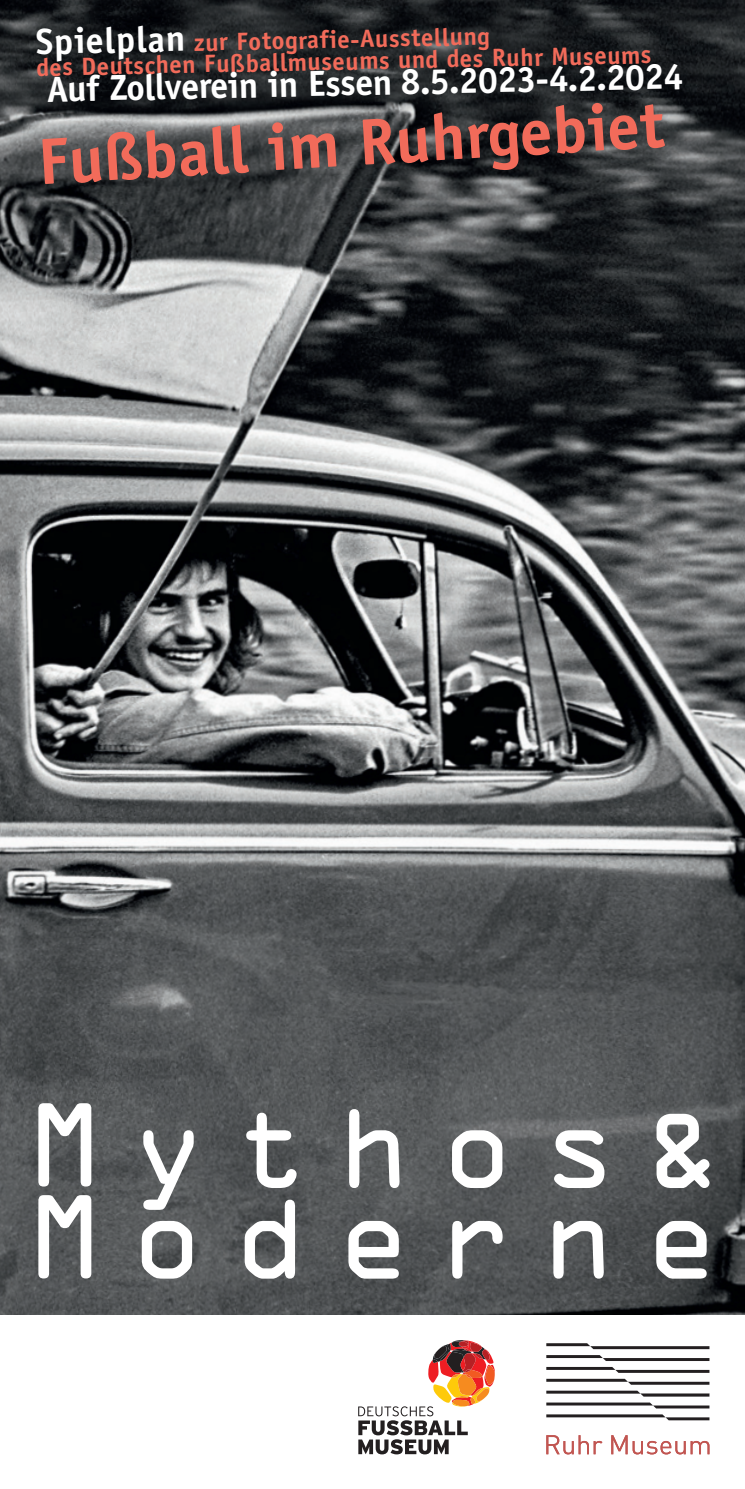
<style>
.page{position:relative;width:745px;height:1489px;background:#fff}
.page>*{position:absolute;margin:0;border:0;box-sizing:border-box;transform-origin:0 0}
.t1{font:700 65.75px "Officina Sans LT";color:#f26b5a}
.t2{font:700 36.25px "Officina Sans LT";color:#fff}
.t3{font:700 25px/22px "Officina Sans LT";color:#f26b5a}
.s1{font-size:36.25px;color:#fff}
</style>
<div class="page">
<img style="left:0;top:0;width:744px;height:1315px">
<svg style="left:358px;top:1340px;width:136px;height:114px"></svg>
<svg style="left:546px;top:1435px;width:163px;height:19px"></svg>
<svg style="left:546px;top:1343px;width:163px;height:5px"></svg>
<svg style="left:546px;top:1355px;width:163px;height:5px"></svg>
<svg style="left:546px;top:1378px;width:163px;height:6px"></svg>
<svg style="left:546px;top:1390px;width:163px;height:6px"></svg>
<svg style="left:546px;top:1402px;width:163px;height:6px"></svg>
<svg style="left:546px;top:1414px;width:163px;height:6px"></svg>
<svg style="left:546px;top:1366px;width:163px;height:6px"></svg>
<svg style="left:656px;top:1220px;width:50px;height:58px"></svg>
<svg style="left:553px;top:1220px;width:50px;height:58px"></svg>
<svg style="left:452px;top:1220px;width:50px;height:58px"></svg>
<svg style="left:348px;top:1220px;width:50px;height:58px"></svg>
<svg style="left:244px;top:1199px;width:51px;height:79px"></svg>
<svg style="left:142px;top:1220px;width:50px;height:58px"></svg>
<svg style="left:38px;top:1194px;width:54px;height:84px"></svg>
<svg style="left:656px;top:1113px;width:53px;height:74px"></svg>
<svg style="left:553px;top:1130px;width:51px;height:57px"></svg>
<svg style="left:451px;top:1130px;width:51px;height:57px"></svg>
<svg style="left:349px;top:1108px;width:50px;height:79px"></svg>
<svg style="left:246px;top:1112px;width:50px;height:75px"></svg>
<svg style="left:143px;top:1130px;width:50px;height:79px"></svg>
<svg style="left:38px;top:1103px;width:54px;height:83px"></svg>
<p class="t3" style="left:36px;top:36px;width:616px;rotate:-1deg"><span class="s1">Spielplan</span> zur Fotografie-Ausstellung<br>des Deutschen Fußballmuseums und des Ruhr Museums</p>
<h2 class="t2" style="left:47px;top:74px;width:637px;rotate:-1deg">Auf Zollverein in Essen 8.5.2023-4.2.2024</h2>
<h1 class="t1" style="left:37px;top:134px;width:628px;rotate:-3deg">Fußball im Ruhrgebiet</h1>
</div>
